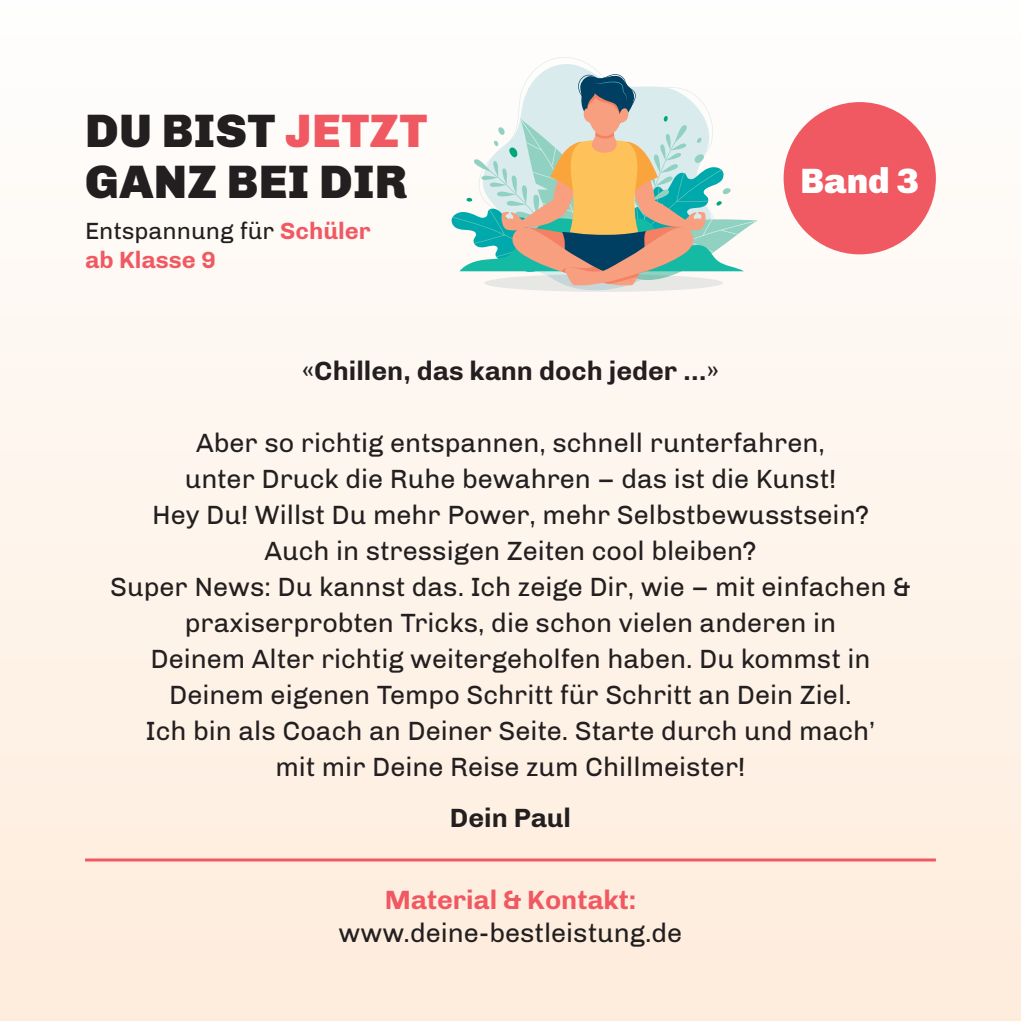
<style>
.page{position:relative;width:1021px;height:1021px;background:#fff}
.page>*{position:absolute;margin:0;border:0;box-sizing:border-box;transform-origin:0 0}
.t1{font:900 48px/51px "Chivo";letter-spacing:.01em;color:#231f20}
.t2{font:900 36px "Chivo";color:#fff}
.t3{font:27px/36px "Chivo";color:#231f20;text-align:center}
.t4{font:700 27px "Chivo";color:#231f20}
.t5{font:700 27px "Chivo";color:#f05962}
.t6{font:700 24px/28.8px "Chivo";color:#f05962}
.s1{color:#f05962}
.s2{font-weight:400;color:#231f20}
</style>
<div class="page">
<div style="left:0;top:0;width:1020px;height:1020px;background:linear-gradient(to bottom,#fefefe,#feecdc)"></div>
<div style="left:783px;top:102px;width:152px;height:152px;background:#f05962;border-radius:50%"></div>
<svg style="left:479px;top:57px;width:237px;height:17px"></svg>
<svg style="left:480px;top:62px;width:235px;height:12px"></svg>
<svg style="left:451px;top:74px;width:306px;height:218px"></svg>
<hr style="left:85px;top:858px;width:850px;height:3px;background:#f05962">
<h1 class="t1" style="left:85px;top:105px;width:344px">DU BIST <span class="s1">JETZT<br></span>GANZ BEI DIR</h1>
<p class="t6" style="left:85px;top:216px;width:287px"><span class="s2">Entspannung für</span> Schüler ab Klasse 9</p>
<p class="t4" style="left:302px;top:354px;width:419px">«Chillen, das kann doch jeder …»</p>
<h2 class="t2" style="left:800px;top:159px;width:120px">Band 3</h2>
<p class="t3" style="left:110px;top:424px;width:802px">Aber so richtig entspannen, schnell runterfahren,<br>unter Druck die Ruhe bewahren – das ist die Kunst!<br>Hey Du! Willst Du mehr Power, mehr Selbstbewusstsein?<br>Auch in stressigen Zeiten cool bleiben?<br>Super News: Du kannst das. Ich zeige Dir, wie – mit einfachen &amp; praxiserprobten Tricks, die schon vielen anderen in<br>Deinem Alter richtig weitergeholfen haben. Du kommst in Deinem eigenen Tempo Schritt für Schritt an Dein Ziel.<br>Ich bin als Coach an Deiner Seite. Starte durch und mach’<br>mit mir Deine Reise zum Chillmeister!</p>
<p class="t4" style="left:450px;top:801px;width:123px">Dein Paul</p>
<p class="t5" style="left:385px;top:883px;width:253px">Material &amp; Kontakt:</p>
<p class="t3" style="left:338px;top:914px;width:345px">www.deine-bestleistung.de</p>
</div>
